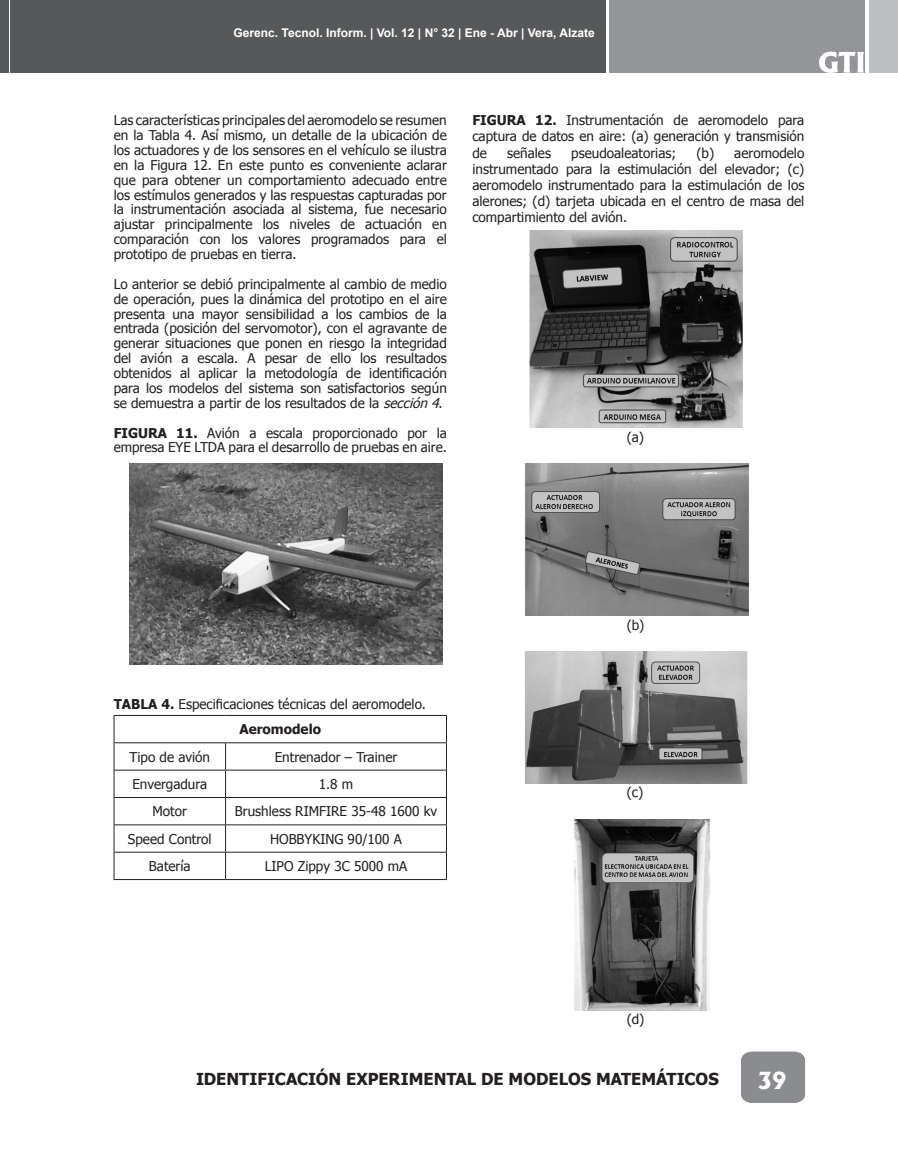
<style>
.page{position:relative;width:898px;height:1166px;background:#fff}
.page>*{position:absolute;margin:0;border:0;box-sizing:border-box;transform-origin:0 0}
.t1{font:800 22.5px "Albertus";color:#fff}
.t2{font:700 16.5px "Tahoma";color:#231f20}
.t3{font:13.5px/14.9px "Tahoma";color:#231f20;text-align:justify}
.t4{font:700 12px "Arial";color:#fff}
.s1{font-style:italic}
.s2{font-weight:700}
</style>
<div class="page">
<div style="left:10px;top:0;width:595px;height:73px;background:#57585a"></div>
<div style="left:609px;top:0;width:255px;height:73px;background:#939598"></div>
<div style="left:868px;top:0;width:29px;height:73px;background:#bcbdc0"></div>
<div style="left:741px;top:1051px;width:63px;height:51px;background:#8a8c8f"></div>
<div style="left:0;top:0;width:9px;height:73px;background:#57585a"></div>
<svg style="left:819px;top:52px;width:44px;height:21px"></svg>
<hr style="left:114px;top:714px;width:111px;height:1px;background:#231f20">
<hr style="left:225px;top:714px;width:221px;height:1px;background:#231f20">
<hr style="left:114px;top:742px;width:111px;height:1px;background:#231f20">
<hr style="left:225px;top:742px;width:221px;height:1px;background:#231f20">
<hr style="left:114px;top:769px;width:111px;height:1px;background:#231f20">
<hr style="left:225px;top:769px;width:221px;height:1px;background:#231f20">
<hr style="left:114px;top:796px;width:111px;height:1px;background:#231f20">
<hr style="left:225px;top:796px;width:221px;height:1px;background:#231f20">
<hr style="left:114px;top:824px;width:111px;height:1px;background:#231f20">
<hr style="left:225px;top:824px;width:221px;height:1px;background:#231f20">
<hr style="left:114px;top:851px;width:111px;height:1px;background:#231f20">
<svg style="left:114px;top:715px;width:1px;height:163px"></svg>
<hr style="left:225px;top:851px;width:221px;height:1px;background:#231f20">
<svg style="left:225px;top:743px;width:1px;height:135px"></svg>
<svg style="left:446px;top:715px;width:1px;height:163px"></svg>
<hr style="left:114px;top:878px;width:111px;height:1px;background:#231f20">
<hr style="left:225px;top:878px;width:221px;height:1px;background:#231f20">
<img style="left:129px;top:463px;width:313px;height:201px">
<img style="left:525px;top:463px;width:224px;height:152px">
<img style="left:529px;top:231px;width:214px;height:197px">
<img style="left:525px;top:651px;width:223px;height:132px">
<img style="left:574px;top:819px;width:136px;height:191px">
<p class="t4" style="left:233px;top:25px;width:362px">Gerenc. Tecnol. Inform. | Vol. 12 | N° 32 | Ene - Abr | Vera, Alzate</p>
<p class="t3" style="left:114px;top:112px;width:334px">Las características principales del aeromodelo se resumen en la Tabla 4. Así mismo, un detalle de la ubicación de los actuadores y de los sensores en el vehículo se ilustra en la Figura 12. En este punto es conveniente aclarar que para obtener un comportamiento adecuado entre los estímulos generados y las respuestas capturadas por la instrumentación asociada al sistema, fue necesario ajustar principalmente los niveles de actuación en comparación con los valores programados para el prototipo de pruebas en tierra.</p>
<p class="t3" style="left:114px;top:276px;width:334px">Lo anterior se debió principalmente al cambio de medio de operación, pues la dinámica del prototipo en el aire presenta una mayor sensibilidad a los cambios de la entrada (posición del servomotor), con el agravante de generar situaciones que ponen en riesgo la integridad del avión a escala. A pesar de ello los resultados obtenidos al aplicar la metodología de identificación para los modelos del sistema son satisfactorios según se demuestra a partir de los resultados de la <span class="s1">sección4</span>.</p>
<p class="t3" style="left:114px;top:424px;width:334px"><span class="s2">FIGURA 11.</span> Avión a escala proporcionado por la empresa EYE LTDA para el desarrollo de pruebas en aire.</p>
<p class="t3" style="left:472px;top:111px;width:333px;line-height:16.2px"><span class="s2">FIGURA 12.</span> Instrumentación de aeromodelo para captura de datos en aire: (a) generación y transmisión de</p>
<p class="t3" style="left:507px;top:145px;width:45px">señales</p>
<p class="t3" style="left:571px;top:145px;width:106px">pseudoaleatorias;</p>
<p class="t3" style="left:472px;top:144px;width:333px;line-height:16.2px;text-indent:224px">(b) aeromodelo instrumentado para la estimulación del elevador; (c) aeromodelo instrumentado para la estimulación de los alerones; (d) tarjeta ubicada en el centro de masa del compartimiento del avión.</p>
<p class="t3" style="left:626px;top:428px;width:19px">(a)</p>
<p class="t3" style="left:239px;top:690px;width:188px;line-height:25.2px;text-indent:-126px"><span class="s2">TABLA 4.</span> Especificaciones técnicas del aeromodelo.<br><span class="s2">Aeromodelo</span></p>
<p class="t3" style="left:129px;top:748px;width:82px">Tipo de avión</p>
<p class="t3" style="left:274px;top:748px;width:124px">Entrenador – Trainer</p>
<p class="t3" style="left:132px;top:775px;width:76px">Envergadura</p>
<p class="t3" style="left:319px;top:775px;width:36px">1.8 m</p>
<p class="t3" style="left:152px;top:803px;width:36px">Motor</p>
<p class="t3" style="left:235px;top:803px;width:204px">Brushless RIMFIRE 35-48 1600 kv</p>
<p class="t3" style="left:128px;top:830px;width:85px">Speed Control</p>
<p class="t3" style="left:270px;top:830px;width:133px">HOBBYKING 90/100 A</p>
<p class="t3" style="left:149px;top:857px;width:43px">Batería</p>
<p class="t3" style="left:265px;top:857px;width:144px">LIPO Zippy 3C 5000 mA</p>
<p class="t3" style="left:626px;top:617px;width:19px">(b)</p>
<p class="t3" style="left:626px;top:784px;width:18px">(c)</p>
<p class="t3" style="left:626px;top:1010px;width:19px">(d)</p>
<p class="t2" style="left:196px;top:1067px;width:524px">IDENTIFICACIÓN EXPERIMENTAL DE MODELOS MATEMÁTICOS</p>
<h1 class="t1" style="left:757px;top:1066px;width:31px">39</h1>
</div>
